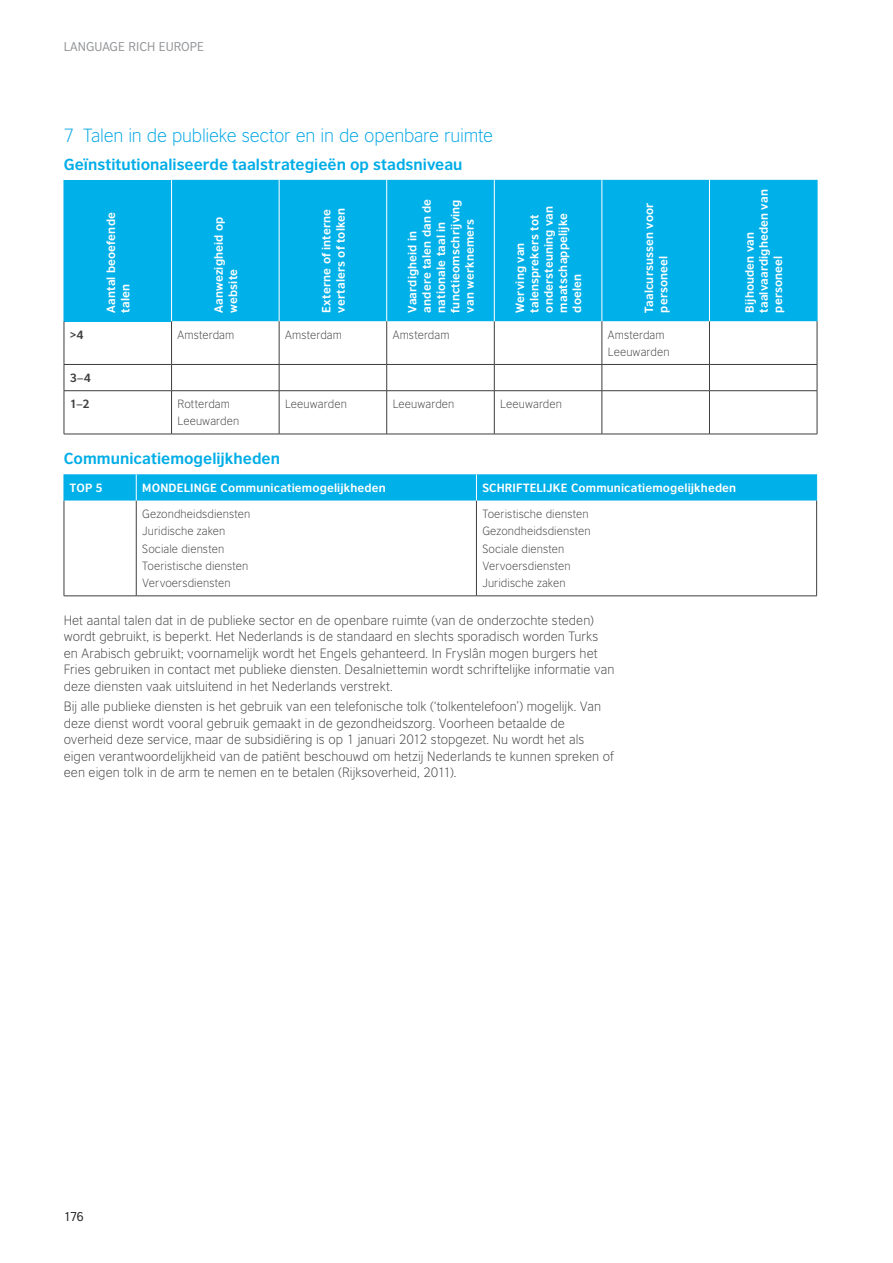
<style>
.page{position:relative;width:893px;height:1263px;background:#fff}
.page>*{position:absolute;margin:0;border:0;box-sizing:border-box;transform-origin:0 0}
.t1{font:300 18px "British Council Sans";letter-spacing:-.015em;color:#00a6e4}
.t2{font:700 15px "British Council Sans";color:#00ade7}
.t3{font:300 12.75px/16.5px "British Council Sans";letter-spacing:.005em;color:#3e3e3f}
.t4{font:12px "British Council Sans";color:#939598}
.t5{font:12px "British Council Sans";color:#231f20}
.t6{font:700 11.25px/14.2px "British Council Sans";letter-spacing:.015em;color:#fff}
.t7{font:300 11.25px/17.4px "British Council Sans";letter-spacing:.005em;color:#3e3e3f}
.t8{font:700 11.25px "British Council Sans";color:#3e3e3f}
</style>
<div class="page">
<div style="left:64px;top:180px;width:108px;height:141px;background:#00b0e9"></div>
<div style="left:172px;top:180px;width:645px;height:141px;background:#00b0e9"></div>
<hr style="left:279px;top:321px;width:1px;height:43px;background:#3e3e3f">
<hr style="left:386px;top:321px;width:1px;height:43px;background:#3e3e3f">
<hr style="left:494px;top:321px;width:1px;height:43px;background:#3e3e3f">
<hr style="left:602px;top:321px;width:1px;height:43px;background:#3e3e3f">
<hr style="left:709px;top:321px;width:1px;height:43px;background:#3e3e3f">
<hr style="left:817px;top:321px;width:1px;height:43px;background:#3e3e3f">
<hr style="left:172px;top:364px;width:107px;height:1px;background:#3e3e3f">
<hr style="left:279px;top:364px;width:108px;height:1px;background:#3e3e3f">
<svg style="left:279px;top:365px;width:1px;height:25px"></svg>
<hr style="left:387px;top:364px;width:107px;height:1px;background:#3e3e3f">
<svg style="left:386px;top:365px;width:1px;height:25px"></svg>
<hr style="left:494px;top:364px;width:108px;height:1px;background:#3e3e3f">
<svg style="left:494px;top:365px;width:1px;height:25px"></svg>
<hr style="left:602px;top:364px;width:107px;height:1px;background:#3e3e3f">
<svg style="left:602px;top:365px;width:1px;height:25px"></svg>
<hr style="left:709px;top:364px;width:108px;height:1px;background:#3e3e3f">
<svg style="left:709px;top:365px;width:1px;height:25px"></svg>
<svg style="left:817px;top:365px;width:1px;height:25px"></svg>
<hr style="left:172px;top:390px;width:107px;height:1px;background:#3e3e3f">
<hr style="left:279px;top:390px;width:108px;height:1px;background:#3e3e3f">
<hr style="left:279px;top:391px;width:1px;height:43px;background:#3e3e3f">
<hr style="left:387px;top:390px;width:107px;height:1px;background:#3e3e3f">
<hr style="left:386px;top:391px;width:1px;height:43px;background:#3e3e3f">
<hr style="left:494px;top:390px;width:108px;height:1px;background:#3e3e3f">
<hr style="left:494px;top:391px;width:1px;height:43px;background:#3e3e3f">
<hr style="left:602px;top:390px;width:107px;height:1px;background:#3e3e3f">
<hr style="left:602px;top:391px;width:1px;height:43px;background:#3e3e3f">
<hr style="left:709px;top:390px;width:108px;height:1px;background:#3e3e3f">
<hr style="left:709px;top:391px;width:1px;height:43px;background:#3e3e3f">
<hr style="left:817px;top:391px;width:1px;height:43px;background:#3e3e3f">
<hr style="left:172px;top:434px;width:107px;height:1px;background:#3e3e3f">
<hr style="left:279px;top:434px;width:108px;height:1px;background:#3e3e3f">
<hr style="left:387px;top:434px;width:107px;height:1px;background:#3e3e3f">
<hr style="left:494px;top:434px;width:108px;height:1px;background:#3e3e3f">
<hr style="left:602px;top:434px;width:107px;height:1px;background:#3e3e3f">
<hr style="left:709px;top:434px;width:108px;height:1px;background:#3e3e3f">
<hr style="left:64px;top:321px;width:1px;height:43px;background:#3e3e3f">
<hr style="left:171px;top:321px;width:1px;height:43px;background:#3e3e3f">
<hr style="left:64px;top:364px;width:108px;height:1px;background:#3e3e3f">
<svg style="left:64px;top:365px;width:1px;height:25px"></svg>
<svg style="left:171px;top:365px;width:1px;height:25px"></svg>
<hr style="left:64px;top:390px;width:108px;height:1px;background:#3e3e3f">
<hr style="left:64px;top:391px;width:1px;height:43px;background:#3e3e3f">
<hr style="left:171px;top:391px;width:1px;height:43px;background:#3e3e3f">
<hr style="left:64px;top:434px;width:108px;height:1px;background:#3e3e3f">
<hr style="left:817px;top:180px;width:1px;height:141px;background:#00b0e9">
<hr style="left:171px;top:180px;width:1px;height:141px;background:#fff">
<hr style="left:279px;top:180px;width:1px;height:141px;background:#fff">
<hr style="left:386px;top:180px;width:1px;height:141px;background:#fff">
<hr style="left:494px;top:180px;width:1px;height:141px;background:#fff">
<hr style="left:601px;top:180px;width:1px;height:141px;background:#fff">
<hr style="left:709px;top:180px;width:1px;height:141px;background:#fff">
<hr style="left:476px;top:500px;width:1px;height:96px;background:#3e3e3f">
<hr style="left:816px;top:500px;width:1px;height:96px;background:#3e3e3f">
<hr style="left:64px;top:596px;width:72px;height:1px;background:#3e3e3f">
<hr style="left:136px;top:596px;width:340px;height:1px;background:#3e3e3f">
<hr style="left:476px;top:596px;width:341px;height:1px;background:#3e3e3f">
<hr style="left:64px;top:500px;width:1px;height:96px;background:#3e3e3f">
<hr style="left:136px;top:500px;width:1px;height:96px;background:#3e3e3f">
<div style="left:64px;top:474px;width:753px;height:26px;background:#00b0e9"></div>
<p class="t4" style="left:64px;top:39px;width:142px">LANGUAGE RICH EUROPE</p>
<p class="t1" style="left:64px;top:125px;width:431px">7 Talen in de publieke sector en in de openbare ruimte</p>
<p class="t2" style="left:64px;top:155px;width:400px">geïnstitutionaliseerde taalstrategieën op stadsniveau</p>
<p class="t6" style="left:104px;top:313px;width:102px;rotate:-90deg">aantal beoefende talen</p>
<p class="t6" style="left:211px;top:313px;width:97px;rotate:-90deg">aanwezigheid op website</p>
<p class="t6" style="left:319px;top:313px;width:106px;rotate:-90deg">externe of interne vertalers of tolken</p>
<p class="t6" style="left:405px;top:313px;width:115px;rotate:-90deg">vaardigheid in andere talen dan de nationale taal in functieomschrijving van werknemers</p>
<p class="t6" style="left:513px;top:313px;width:108px;rotate:-90deg">Werving van talensprekers tot ondersteuning van maatschappelijke doelen</p>
<p class="t6" style="left:642px;top:313px;width:112px;rotate:-90deg">taalcursussen voor personeel</p>
<p class="t8" style="left:70px;top:328px;width:15px">&gt;4</p>
<p class="t7" style="left:178px;top:326px;width:58px">Amsterdam</p>
<p class="t7" style="left:285px;top:326px;width:58px">Amsterdam</p>
<p class="t7" style="left:393px;top:326px;width:58px">Amsterdam</p>
<p class="t7" style="left:608px;top:326px;width:63px">Amsterdam<br>Leeuwarden</p>
<p class="t8" style="left:70px;top:371px;width:23px">3–4</p>
<p class="t8" style="left:70px;top:397px;width:21px">1–2</p>
<p class="t7" style="left:178px;top:395px;width:63px">Rotterdam<br>Leeuwarden</p>
<p class="t7" style="left:285px;top:395px;width:63px">Leeuwarden</p>
<p class="t7" style="left:393px;top:395px;width:63px">Leeuwarden</p>
<p class="t7" style="left:500px;top:395px;width:63px">Leeuwarden</p>
<p class="t2" style="left:64px;top:449px;width:218px">communicatiemogelijkheden</p>
<p class="t6" style="left:70px;top:480px;width:34px">top 5</p>
<p class="t6" style="left:142px;top:480px;width:245px">Mondelinge communicatiemogelijkheden</p>
<p class="t6" style="left:482px;top:480px;width:255px">schRiftelijke communicatiemogelijkheden</p>
<p class="t7" style="left:142px;top:505px;width:110px">Gezondheidsdiensten<br>Juridische zaken<br>Sociale diensten<br>Toeristische diensten<br>Vervoersdiensten</p>
<p class="t7" style="left:482px;top:505px;width:110px">Toeristische diensten<br>Gezondheidsdiensten<br>Sociale diensten<br>Vervoersdiensten<br>Juridische zaken</p>
<p class="t3" style="left:64px;top:612px;width:552px">Het aantal talen dat in de publieke sector en de openbare ruimte (van de onderzochte steden) wordt gebruikt, is beperkt. Het Nederlands is de standaard en slechts sporadisch worden Turks en Arabisch gebruikt; voornamelijk wordt het Engels gehanteerd. In Fryslân mogen burgers het Fries gebruiken in contact met publieke diensten. Desalniettemin wordt schriftelijke informatie van deze diensten vaak uitsluitend in het Nederlands verstrekt.</p>
<p class="t3" style="left:64px;top:698px;width:551px">Bij alle publieke diensten is het gebruik van een telefonische tolk (‘tolkentelefoon’) mogelijk. Van deze dienst wordt vooral gebruik gemaakt in de gezondheidszorg. Voorheen betaalde de overheid deze service, maar de subsidiëring is op 1 januari 2012 stopgezet. Nu wordt het als eigen verantwoordelijkheid van de patiënt beschouwd om hetzij Nederlands te kunnen spreken of een eigen tolk in de arm te nemen en te betalen (Rijksoverheid, 2011).</p>
<p class="t6" style="left:742px;top:313px;width:125px;rotate:-90deg">Bijhouden van taalvaardigheden van personeel</p>
<p class="t5" style="left:64px;top:1210px;width:22px">176</p>
</div>
